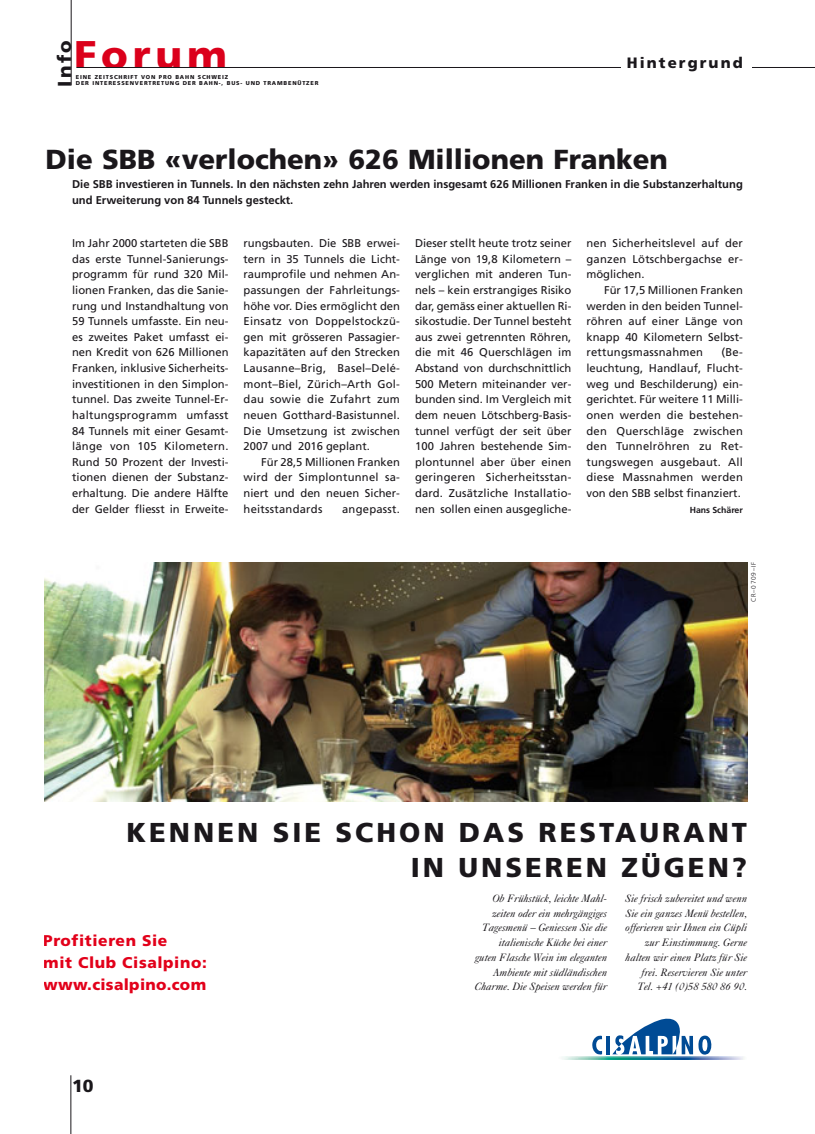
<style>
.page{position:relative;width:815px;height:1134px;background:#fff}
.page>*{position:absolute;margin:0;border:0;box-sizing:border-box;transform-origin:0 0}
.t1{font:900 40px "Frutiger";letter-spacing:.12em;color:#db001b}
.t2{font:900 27.5px "Frutiger";color:#1a171b}
.t3{font:27.25px/35.1px "Frutiger Black+BMYQCL";letter-spacing:.11em;color:#1a171b;text-align:right}
.t4{font:900 18.75px "Frutiger";color:#1a171b}
.t5{font:900 17.5px "Frutiger";color:#1a171b}
.t6{font:15.5px/22px "Frutiger Black+BMYQCL";letter-spacing:.04em;color:#e2001a}
.t7{font:900 15px "Frutiger";letter-spacing:.14em;color:#1a171b}
.t8{font:11.25px/15.6px "Frutiger";letter-spacing:.01em;color:#1a171b;text-align:justify}
.t9{font:700 11.25px/15.6px "Frutiger";color:#1a171b}
.t10{font:10.75px/14.8px "Caslon Five Forty Italic+DXNLOR";color:#1a171b;text-align:right}
.t11{font:700 8.75px "Frutiger";color:#1a171b}
.t12{font:6.5px "Frutiger Light+WVFWAV";letter-spacing:.11em;color:#1a171b}
.t13{font:900 5.62px/6.8px "Frutiger";letter-spacing:.14em;color:#1a171b}
</style>
<div class="page">
<hr style="left:71px;top:0;width:1px;height:85px;background:#1a171b">
<hr style="left:76px;top:67px;width:739px;height:1px;background:#1a171b">
<hr style="left:71px;top:1075px;width:1px;height:59px;background:#1a171b">
<div style="left:621px;top:36px;width:131px;height:47px;background:#fff"></div>
<img style="left:44px;top:562px;width:703px;height:240px">
<svg style="left:592px;top:1035px;width:10px;height:20px"></svg>
<hr style="left:607px;top:1036px;width:3px;height:18px;background:#004b95">
<svg style="left:612px;top:1019px;width:100px;height:36px"></svg>
<img style="left:562px;top:1056px;width:182px;height:4px">
<h3 class="t4" style="left:57px;top:87px;width:48px;rotate:-90deg">Info</h3>
<h1 class="t1" style="left:74px;top:39px;width:154px">Forum</h1>
<p class="t13" style="left:76px;top:74px;width:244px">EINE ZEITSCHRIFT VON PRO BAHN SCHWEIZ<br>DER INTERESSENVERTRETUNG DER BAHN-, BUS- UND TRAMBENÜTZER</p>
<h3 class="t7" style="left:627px;top:57px;width:118px">Hintergrund</h3>
<h2 class="t2" style="left:46px;top:148px;width:624px">Die SBB «verlochen» 626 Millionen Franken</h2>
<p class="t9" style="left:72px;top:177px;width:672px">Die SBB investieren in Tunnels. In den nächsten zehn Jahren werden insgesamt 626 Millionen Franken in die Substanzerhaltung und Erweiterung von 84 Tunnels gesteckt.</p>
<p class="t8" style="left:72px;top:236px;width:158px">Im Jahr 2000 starteten die SBB das erste Tunnel-Sanierungs&shy;programm für rund 320 Mil&shy;lionen Franken, das die Sanie&shy;rung und Instandhaltung von 59 Tunnels umfasste. Ein neu&shy;es zweites Paket umfasst ei&shy;nen Kredit von 626 Millionen Franken, inklusive Sicherheits&shy;investitionen in den Simplon&shy;tunnel. Das zweite Tunnel-Er&shy;haltungsprogramm umfasst 84 Tunnels mit einer Gesamt&shy;länge von 105 Kilometern.<br>Rund 50 Prozent der Investi&shy;tionen dienen der Substanz&shy;erhaltung. Die andere Hälfte der Gelder fliesst in Erweite-</p>
<p class="t8" style="left:244px;top:236px;width:158px">rungsbauten. Die SBB erwei&shy;tern in 35 Tunnels die Licht&shy;raumprofile und nehmen An&shy;passungen der Fahrleitungs&shy;höhe vor. Dies ermöglicht den Einsatz von Doppelstockzü&shy;gen mit grösseren Passagier&shy;kapazitäten auf den Strecken Lausanne–Brig, Basel–Delé&shy;mont–Biel, Zürich–Arth Gol&shy;dau sowie die Zufahrt zum neuen Gotthard-Basistunnel.<br>Die Umsetzung ist zwischen 2007 und 2016 geplant.</p>
<p class="t8" style="left:415px;top:236px;width:158px">Dieser stellt heute trotz seiner Länge von 19,8 Kilometern – verglichen mit anderen Tun&shy;nels – kein erstrangiges Risiko dar, gemäss einer aktuellen Ri&shy;sikostudie. Der Tunnel besteht aus zwei getrennten Röhren, die mit 46 Querschlägen im Abstand von durchschnittlich 500 Metern miteinander ver&shy;bunden sind. Im Vergleich mit dem neuen Lötschberg-Basis&shy;tunnel verfügt der seit über 100 Jahren bestehende Sim&shy;plontunnel aber über einen geringeren Sicherheitsstan&shy;dard. Zusätzliche Installatio&shy;nen sollen einen ausgegliche-</p>
<p class="t8" style="left:586px;top:236px;width:158px">nen Sicherheitslevel auf der ganzen Lötschbergachse er&shy;möglichen.</p>
<p class="t8" style="left:586px;top:283px;width:158px;text-indent:18px">Für 17,5 Millionen Franken werden in den beiden Tunnel&shy;röhren auf einer Länge von knapp 40 Kilometern Selbst&shy;rettungsmassnahmen</p>
<p class="t8" style="left:586px;top:346px;width:158px;text-indent:135px">(Be&shy;leuchtung, Handlauf, Flucht&shy;weg und Beschilderung) ein&shy;gerichtet. Für weitere 11 Milli&shy;onen werden die bestehen&shy;den Querschläge zwischen den Tunnelröhren zu Ret&shy;tungswegen ausgebaut. All diese Massnahmen werden von den SBB selbst finanziert.</p>
<p class="t11" style="left:690px;top:506px;width:55px">Hans Schärer</p>
<p class="t8" style="left:244px;top:455px;width:158px;text-indent:18px">Für 28,5 Millionen Franken wird der Simplontunnel sa&shy;niert und den neuen Sicher&shy;heitsstandards</p>
<p class="t8" style="left:342px;top:502px;width:59px">angepasst.</p>
<p class="t12" style="left:750px;top:602px;width:41px;rotate:-90deg">CR–0709–IF</p>
<h3 class="t3" style="left:127px;top:817px;width:622px">KENNEN SIE SCHON DAS RESTAURANT<br>IN UNSEREN ZÜGEN?</h3>
<h3 class="t6" style="left:43px;top:931px;width:165px">Profitieren Sie<br>mit Club Cisalpino: www.cisalpino.com</h3>
<h3 class="t5" style="left:72px;top:1079px;width:23px">10</h3>
<p class="t10" style="left:475px;top:892px;width:134px">Ob Frühstück, leichte Mahl&shy;zeiten oder ein mehrgängiges<br>Tagesmenü – Geniessen Sie die italienische Küche bei einer guten Flasche Wein im eleganten<br>Ambiente mit südländischen<br>Charme. Die Speisen werden für</p>
<p class="t10" style="left:625px;top:892px;width:123px">Sie frisch zubereitet und wenn<br>Sie ein ganzes Menü bestellen, offerieren wir Ihnen ein Cüpli zur Einstimmung. Gerne halten wir einen Platz für Sie frei. Reservieren Sie unter<br>Tel. +41 (0)58 580 86 90.</p>
</div>
